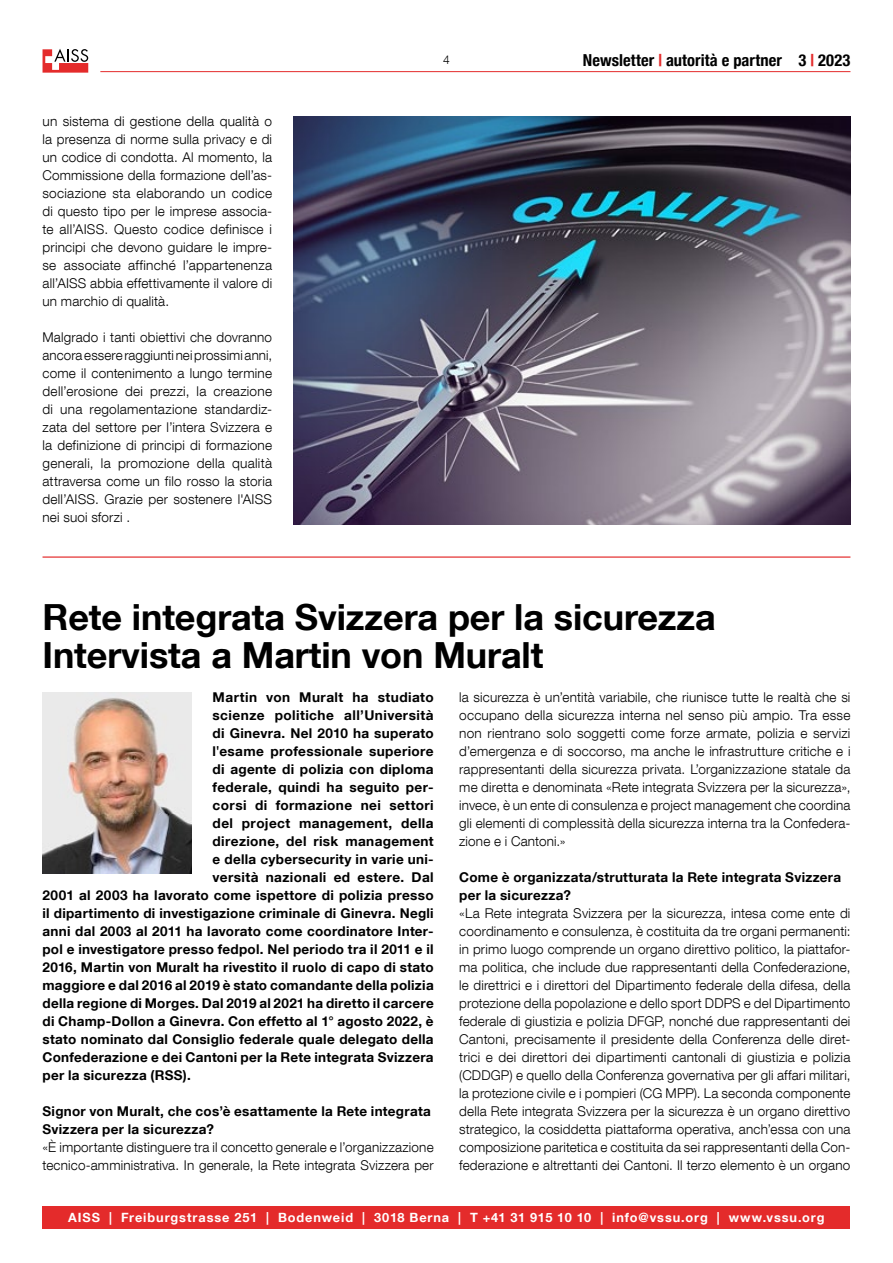
<style>
.page{position:relative;width:893px;height:1263px;background:#fff}
.page>*{position:absolute;margin:0;border:0;box-sizing:border-box;transform-origin:0 0}
.Titel_24{font:700 36px/37.5px "Helvetica Neue LT Com";letter-spacing:-.005em;color:#000}
.t1{font:700 condensed 16.5px "Helvetica Neue";letter-spacing:.005em;color:#000}
.Grundtext_D{font:300 13.5px/18px "Helvetica Neue LT Com";letter-spacing:.01em;color:#000;text-align:justify}
.Lead{font:700 13.5px "Helvetica Neue LT Com";letter-spacing:.02em;color:#000}
.Untertitel{font:700 13.5px/18px "Helvetica Neue LT Com";letter-spacing:.02em;color:#000}
.t2{font:700 12.75px "Helvetica Neue LT Com";letter-spacing:.07em;color:#fff}
.t3{font:300 12px "Helvetica Neue LT Com";color:#000}
.s1{color:#e42b2b}
.s2{font-family:"Rockwell";font-weight:400}
</style>
<div class="page">
<div style="left:43px;top:1206px;width:807px;height:23px;background:#e42b2b"></div>
<svg style="left:43px;top:49px;width:45px;height:23px"></svg>
<hr style="left:100px;top:71px;width:750px;height:1px;background:#e42b2b">
<img style="left:293px;top:117px;width:557px;height:408px">
<hr style="left:43px;top:556px;width:807px;height:2px;background:#e42b2b">
<img style="left:43px;top:692px;width:148px;height:181px">
<p class="Grundtext_D" style="left:43px;top:112px;width:231px">un sistema di gestione della qualità o la presenza di norme sulla privacy e di un codice di condotta. Al momento, la Commissione della formazione dell’as&shy;sociazione sta elaborando un codice di questo tipo per le imprese associa&shy;te all’AISS. Questo codice definisce i principi che devono guidare le impre&shy;se associate affinché l’appartenenza all’AISS abbia effettivamente il valore di un marchio di qualità.</p>
<p class="Grundtext_D" style="left:43px;top:328px;width:231px">Malgrado i tanti obiettivi che dovranno ancora essere raggiunti nei prossimi anni, come il contenimento a lungo termine dell’erosione dei prezzi, la creazione di una regolamentazione standardiz&shy;zata del settore per l’intera Svizzera e la definizione di principi di formazione generali, la promozione della qualità attraversa come un filo rosso la storia dell’AISS. Grazie per sostenere l'AISS nei suoi sforzi .</p>
<p class="t3" style="left:443px;top:52px;width:8px">4</p>
<p class="t1" style="left:583px;top:46px;width:269px">Newsletter <span class="s1">|</span> autorità e partner 3 <span class="s1">|</span> 2023</p>
<p class="Titel_24" style="left:43px;top:597px;width:675px">Rete integrata Svizzera per la sicurezza<br>Intervista a Martin von Muralt</p>
<p class="Lead" style="left:213px;top:689px;width:223px">Martin von Muralt ha studiato</p>
<p class="Lead" style="left:213px;top:707px;width:223px">scienze politiche all’Università</p>
<p class="Lead" style="left:213px;top:725px;width:223px">di Ginevra. Nel 2010 ha superato</p>
<p class="Lead" style="left:213px;top:743px;width:223px">l<span class="s2">'</span>esame professionale superiore</p>
<p class="Lead" style="left:213px;top:761px;width:223px">di agente di polizia con diploma</p>
<p class="Lead" style="left:213px;top:779px;width:223px">federale, quindi ha seguito per-</p>
<p class="Lead" style="left:213px;top:797px;width:223px">corsi di formazione nei settori</p>
<p class="Lead" style="left:213px;top:815px;width:223px">del project management, della</p>
<p class="Lead" style="left:213px;top:833px;width:223px">direzione, del risk management</p>
<p class="Lead" style="left:213px;top:851px;width:223px">e della cybersecurity in varie uni-</p>
<p class="Lead" style="left:213px;top:869px;width:223px">versità nazionali ed estere. Dal</p>
<p class="Lead" style="left:43px;top:887px;width:393px">2001 al 2003 ha lavorato come ispettore di polizia presso</p>
<p class="Lead" style="left:43px;top:905px;width:393px">il dipartimento di investigazione criminale di Ginevra. Negli</p>
<p class="Lead" style="left:43px;top:923px;width:393px">anni dal 2003 al 2011 ha lavorato come coordinatore Inter-</p>
<p class="Lead" style="left:43px;top:941px;width:393px">pol e investigatore presso fedpol. Nel periodo tra il 2011 e il</p>
<p class="Lead" style="left:43px;top:959px;width:393px">2016, Martin von Muralt ha rivestito il ruolo di capo di stato</p>
<p class="Lead" style="left:43px;top:977px;width:393px">maggiore e dal 2016 al 2019 è stato comandante della polizia</p>
<p class="Lead" style="left:43px;top:995px;width:393px">della regione di Morges. Dal 2019 al 2021 ha diretto il carcere</p>
<p class="Lead" style="left:43px;top:1013px;width:393px">di Champ-Dollon a Ginevra. Con effetto al 1° agosto 2022, è</p>
<p class="Lead" style="left:43px;top:1031px;width:393px">stato nominato dal Consiglio federale quale delegato della</p>
<p class="Lead" style="left:43px;top:1049px;width:393px">Confederazione e dei Cantoni per la Rete integrata Svizzera</p>
<p class="Lead" style="left:43px;top:1067px;width:150px">per la sicurezza (RSS).</p>
<p class="Untertitel" style="left:43px;top:1102px;width:390px">Signor von Muralt, che cos’è esattamente la Rete integrata<br>Svizzera per la sicurezza?</p>
<p class="Grundtext_D" style="left:43px;top:1138px;width:393px">«È importante distinguere tra il concetto generale e l’organizzazione tecnico-amministrativa. In generale, la Rete integrata Svizzera per</p>
<p class="Grundtext_D" style="left:459px;top:688px;width:393px">la sicurezza è un’entità variabile, che riunisce tutte le realtà che si occupano della sicurezza interna nel senso più ampio. Tra esse non rientrano solo soggetti come forze armate, polizia e servizi d’emergenza e di soccorso, ma anche le infrastrutture critiche e i rappresentanti della sicurezza privata. L’organizzazione statale da me diretta e denominata «Rete integrata Svizzera per la sicurezza», invece, è un ente di consulenza e project management che coordina gli elementi di complessità della sicurezza interna tra la Confedera&shy;zione e i Cantoni.»</p>
<p class="Untertitel" style="left:459px;top:868px;width:384px">Come è organizzata/strutturata la Rete integrata Svizzera per la sicurezza?</p>
<p class="Grundtext_D" style="left:459px;top:904px;width:393px">«La Rete integrata Svizzera per la sicurezza, intesa come ente di coordinamento e consulenza, è costituita da tre organi permanenti: in primo luogo comprende un organo direttivo politico, la piattafor&shy;ma politica, che include due rappresentanti della Confederazione, le direttrici e i direttori del Dipartimento federale della difesa, della protezione della popolazione e dello sport DDPS e del Dipartimento federale di giustizia e polizia DFGP, nonché due rappresentanti dei Cantoni, precisamente il presidente della Conferenza delle diret&shy;trici e dei direttori dei dipartimenti cantonali di giustizia e polizia (CDDGP) e quello della Conferenza governativa per gli affari militari, la protezione civile e i pompieri (CG MPP). La seconda componente della Rete integrata Svizzera per la sicurezza è un organo direttivo strategico, la cosiddetta piattaforma operativa, anch’essa con una composizione paritetica e costituita da sei rappresentanti della Con&shy;federazione e altrettanti dei Cantoni. Il terzo elemento è un organo</p>
<p class="t2" style="left:68px;top:1209px;width:758px">AISS | Freiburgstrasse 251 | Bodenweid | 3018 Berna | T +41 31 915 10 10 | info@vssu.org | www.vssu.org</p>
</div>
